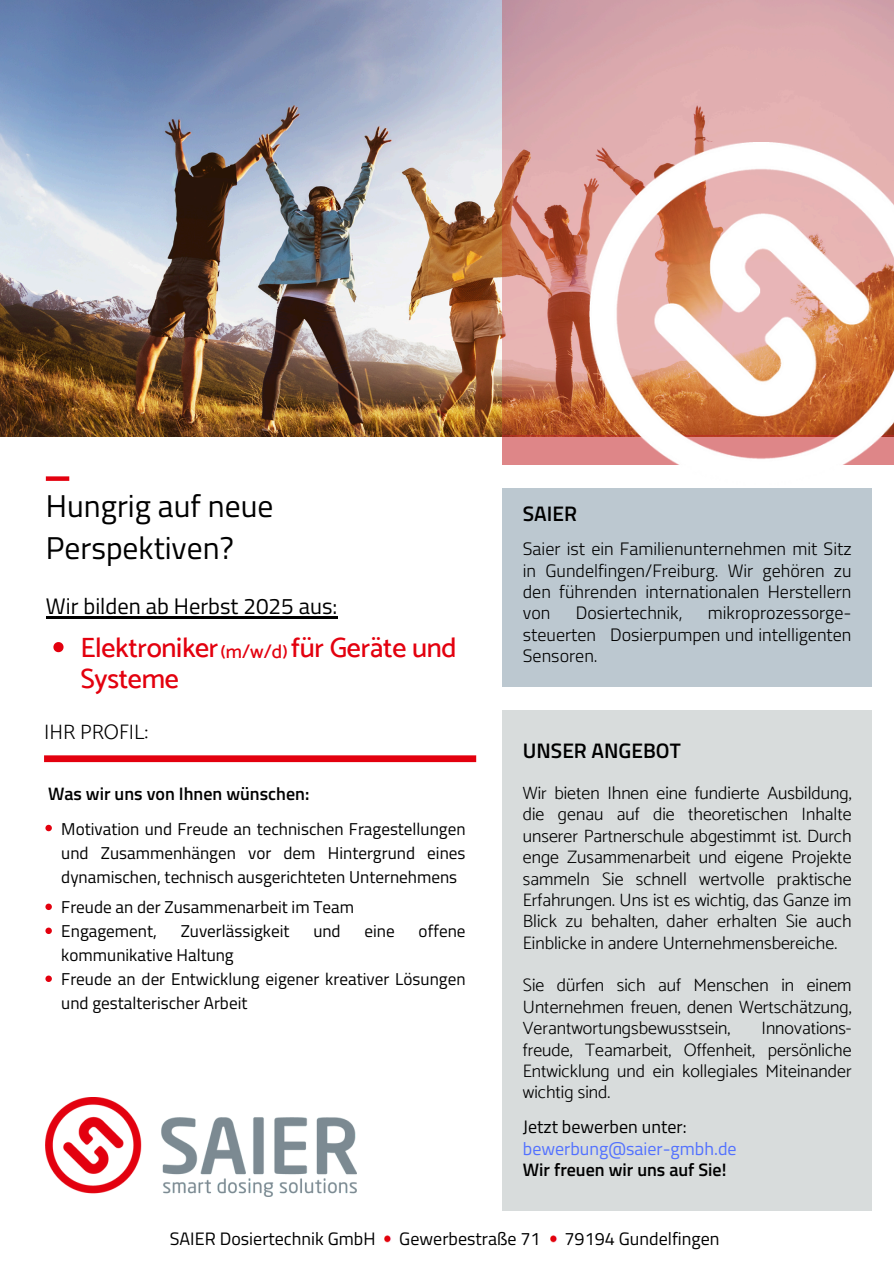
<style>
.page{position:relative;width:894px;height:1264px;background:#fff}
.page>*{position:absolute;margin:0;border:0;box-sizing:border-box;transform-origin:0 0}
.t1{font:31.5px/42.8px "Titillium Web";color:#000}
.t2{font:500 27.75px "Catamaran";letter-spacing:-.01em;color:#e3000e}
.t3{font:22.5px "Titillium Web";color:#000}
.t4{font:600 21px "Titillium Web";color:#000}
.t5{font:300 21px "Catamaran";color:#000}
.t6{font:500 19.2px "Catamaran";color:#e3000e}
.t7{font:300 18px/21.3px "Catamaran";color:#000;text-align:justify}
.t8{font:300 18px/21.3px "Titillium Web";color:#000;text-align:justify}
.t9{font:18px "Titillium Web";color:#000}
.t10{font:600 18px "Titillium Web";color:#000}
.t11{font:18px "Titillium Web";color:#5271ff}
.t12{font:17.1px/24px "Titillium Web";color:#000;text-align:justify}
</style>
<div class="page">
<div style="left:46px;top:476px;width:23px;height:5px;background:#e3000e"></div>
<div style="left:502px;top:710px;width:369px;height:500px;background:#d8dcdc"></div>
<img style="left:46px;top:1097px;width:310px;height:99px">
<div style="left:44px;top:755px;width:432px;height:7px;background:#e3000e"></div>
<svg style="left:45px;top:824px;width:7px;height:7px"></svg>
<svg style="left:45px;top:903px;width:7px;height:7px"></svg>
<svg style="left:45px;top:927px;width:7px;height:7px"></svg>
<svg style="left:45px;top:975px;width:7px;height:7px"></svg>
<hr style="left:46px;top:616px;width:291px;height:2px;background:#000">
<img style="left:0;top:0;width:502px;height:436px">
<img style="left:502px;top:0;width:391px;height:464px">
<img style="left:589px;top:142px;width:304px;height:323px">
<svg style="left:53px;top:642px;width:10px;height:10px"></svg>
<svg style="left:384px;top:1235px;width:7px;height:7px"></svg>
<svg style="left:550px;top:1235px;width:7px;height:7px"></svg>
<p class="t1" style="left:46px;top:483px;width:229px">Hungrig auf neue<br>Perspektiven?</p>
<h4 class="t3" style="left:46px;top:588px;width:293px">Wir bilden ab Herbst 2025 aus:</h4>
<p class="t2" style="left:80px;top:631px;width:139px">Elektroniker</p>
<p class="t2" style="left:291px;top:631px;width:167px">für Geräte und</p>
<p class="t2" style="left:80px;top:662px;width:100px">Systeme</p>
<p class="t6" style="left:220px;top:640px;width:69px">(m/w/d)</p>
<p class="t5" style="left:44px;top:719px;width:105px">IHR PROFIL:</p>
<p class="t10" style="left:48px;top:779px;width:263px">Was wir uns von Ihnen wünschen:</p>
<h1 class="t12" style="left:61px;top:816px;width:405px">Motivation und Freude an technischen Fragestellungen und Zusammenhängen vor dem Hintergrund eines dynamischen, technisch ausgerichteten Unternehmens</h1>
<h5 class="t12" style="left:61px;top:895px;width:294px">Freude an der Zusammenarbeit im Team</h5>
<p class="t12" style="left:61px;top:919px;width:97px">Engagement,</p>
<p class="t12" style="left:181px;top:919px;width:110px">Zuverlässigkeit</p>
<p class="t12" style="left:313px;top:919px;width:29px">und</p>
<p class="t12" style="left:364px;top:919px;width:32px">eine</p>
<p class="t12" style="left:418px;top:919px;width:48px">offene</p>
<p class="t12" style="left:61px;top:943px;width:174px">kommunikative Haltung</p>
<h6 class="t12" style="left:61px;top:967px;width:405px">Freude an der Entwicklung eigener kreativer Lösungen und gestalterischer Arbeit</h6>
<p class="t4" style="left:522px;top:497px;width:56px">SAIER</p>
<p class="t8" style="left:522px;top:538px;width:330px">Saier ist ein Familienunternehmen mit Sitz in Gundelfingen/Freiburg. Wir gehören zu den führenden internationalen Herstellern von</p>
<p class="t8" style="left:522px;top:602px;width:330px;text-indent:185px">mikroprozessorge&shy;steuerten Dosierpumpen und intelligenten Sensoren.</p>
<p class="t8" style="left:575px;top:602px;width:108px">Dosiertechnik,</p>
<p class="t4" style="left:522px;top:734px;width:159px">UNSER ANGEBOT</p>
<p class="t7" style="left:522px;top:782px;width:330px">Wir bieten Ihnen eine fundierte Ausbildung, die genau auf die theoretischen Inhalte unserer Partnerschule abgestimmt ist. Durch enge Zusammenarbeit und eigene Projekte sammeln Sie schnell wertvolle praktische Erfahrungen. Uns ist es wichtig, das Ganze im Blick zu behalten, daher erhalten Sie auch Einblicke in andere Unternehmensbereiche.</p>
<p class="t7" style="left:522px;top:974px;width:330px">Sie dürfen sich auf Menschen in einem Unternehmen freuen, denen Wertschätzung, Verantwortungsbewusstsein,</p>
<p class="t7" style="left:522px;top:1017px;width:330px;text-indent:238px">Innovations&shy;freude, Teamarbeit, Offenheit, persönliche Entwicklung und ein kollegiales Miteinander wichtig sind.</p>
<p class="t9" style="left:522px;top:1112px;width:165px">Jetzt bewerben unter:</p>
<p class="t11" style="left:522px;top:1134px;width:215px">bewerbung@saier-gmbh.de</p>
<p class="t10" style="left:522px;top:1155px;width:205px">Wir freuen wir uns auf Sie!</p>
<p class="t9" style="left:170px;top:1224px;width:207px">SAIER Dosiertechnik GmbH</p>
<p class="t9" style="left:399px;top:1224px;width:143px">Gewerbestraße 71</p>
<p class="t9" style="left:564px;top:1224px;width:157px">79194 Gundelfingen</p>
</div>
